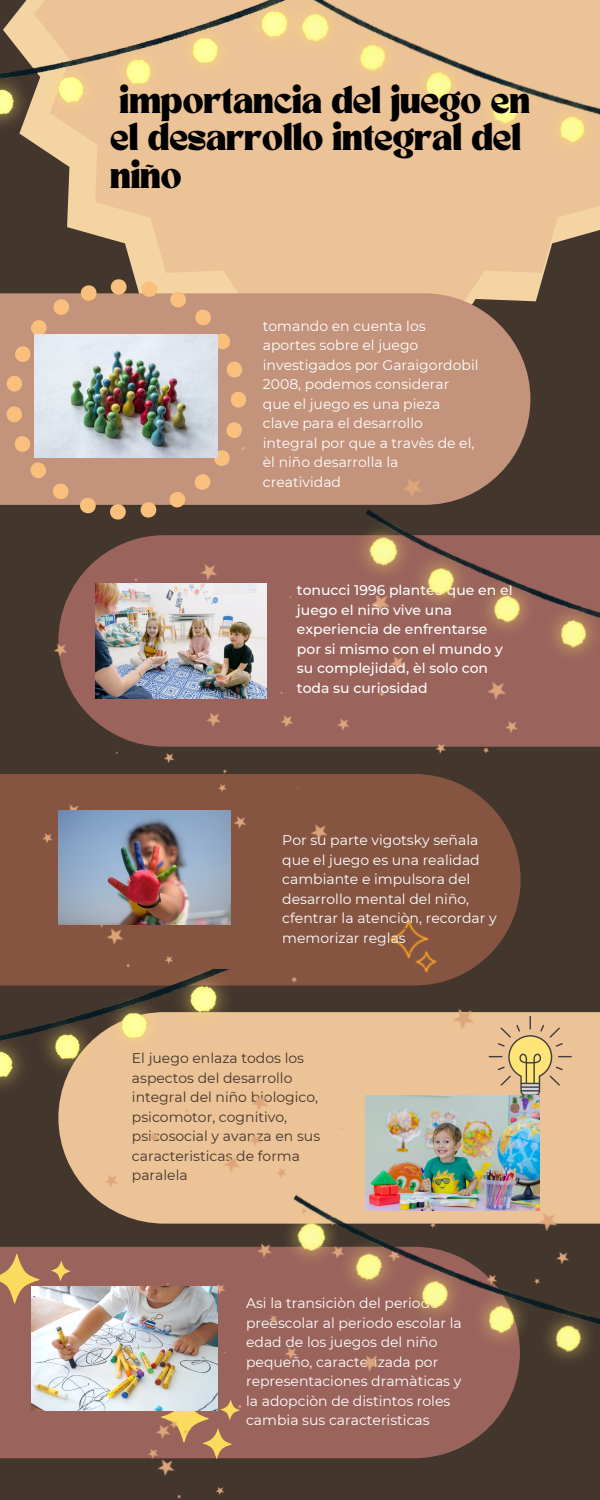
<style>
.page{position:relative;width:600px;height:1500px;background:#42362d}
.page>*{position:absolute;margin:0;border:0;box-sizing:border-box;transform-origin:0 0}
.t1{font:27px/37.5px "TAN NIMBUS";color:#000}
.t2{font:14px/19.5px "Montserrat";color:#fff}
.t3{font:14px/19.5px "Montserrat";color:#42362d}
.t4{font:500 14px/19.5px "Montserrat";color:#fff}
</style>
<div class="page">
<svg style="left:47px;top:152px;width:493px;height:150px;fill:#ecc297"></svg>
<div style="left:0;top:293px;width:530px;height:212px;background:#c3937b"></div>
<div style="left:0;top:774px;width:521px;height:200px;background:#855541"></div>
<div style="left:0;top:1247px;width:92px;height:211px;background:#9a645c"></div>
<svg style="left:58px;top:1012px;width:542px;height:183px;fill:#ecc297"></svg>
<svg style="left:7px;top:279px;width:239px;height:226px;background:#c39677"></svg>
<img style="left:0;top:0;width:266px;height:152px">
<img style="left:266px;top:0;width:334px;height:287px">
<img style="left:40px;top:443px;width:480px;height:526px">
<img style="left:388px;top:917px;width:51px;height:57px">
<svg style="left:391px;top:920px;width:45px;height:52px;background:#925d3d"></svg>
<svg style="left:0;top:1254px;width:71px;height:66px;background:#b2835f"></svg>
<img style="left:92px;top:974px;width:480px;height:525px">
<img style="left:0;top:969px;width:240px;height:158px">
<img style="left:335px;top:430px;width:265px;height:380px">
<img style="left:263px;top:1116px;width:337px;height:380px">
<img style="left:34px;top:334px;width:184px;height:123px">
<img style="left:95px;top:584px;width:172px;height:115px">
<img style="left:58px;top:810px;width:172px;height:114px">
<img style="left:366px;top:1095px;width:174px;height:116px">
<img style="left:32px;top:1287px;width:186px;height:124px">
<h1 class="t1" style="left:110px;top:84px;width:421px;text-indent:9px">importancia del juego en el desarrollo integral del niño</h1>
<p class="t2" style="left:263px;top:316px;width:217px">tomando en cuenta los aportes sobre el juego investigados por Garaigordobil<br>2008, podemos considerar que el juego es una pieza clave para el desarrollo integral por que a travès de el, èl niño desarrolla la creatividad</p>
<p class="t4" style="left:297px;top:581px;width:217px">tonucci 1996 plantea que en el juego el niño vive una experiencia de enfrentarse por si mismo con el mundo y su complejidad, èl solo con toda su curiosidad</p>
<p class="t2" style="left:282px;top:831px;width:216px">Por su parte vigotsky señala que el juego es una realidad cambiante e impulsora del desarrollo mental del niño, cfentrar la atenciòn, recordar y memorizar reglas</p>
<p class="t3" style="left:132px;top:1048px;width:190px">El juego enlaza todos los aspectos del desarrollo integral del niño biologico, psicomotor, cognitivo, psicosocial y avanza en sus caracteristicas de forma paralela</p>
<p class="t2" style="left:246px;top:1294px;width:217px">Asi la transiciòn del periodo preescolar al periodo escolar la edad de los juegos del niño pequeño, caracterizada por representaciones dramàticas y la adopciòn de distintos roles cambia sus caracteristicas</p>
</div>
